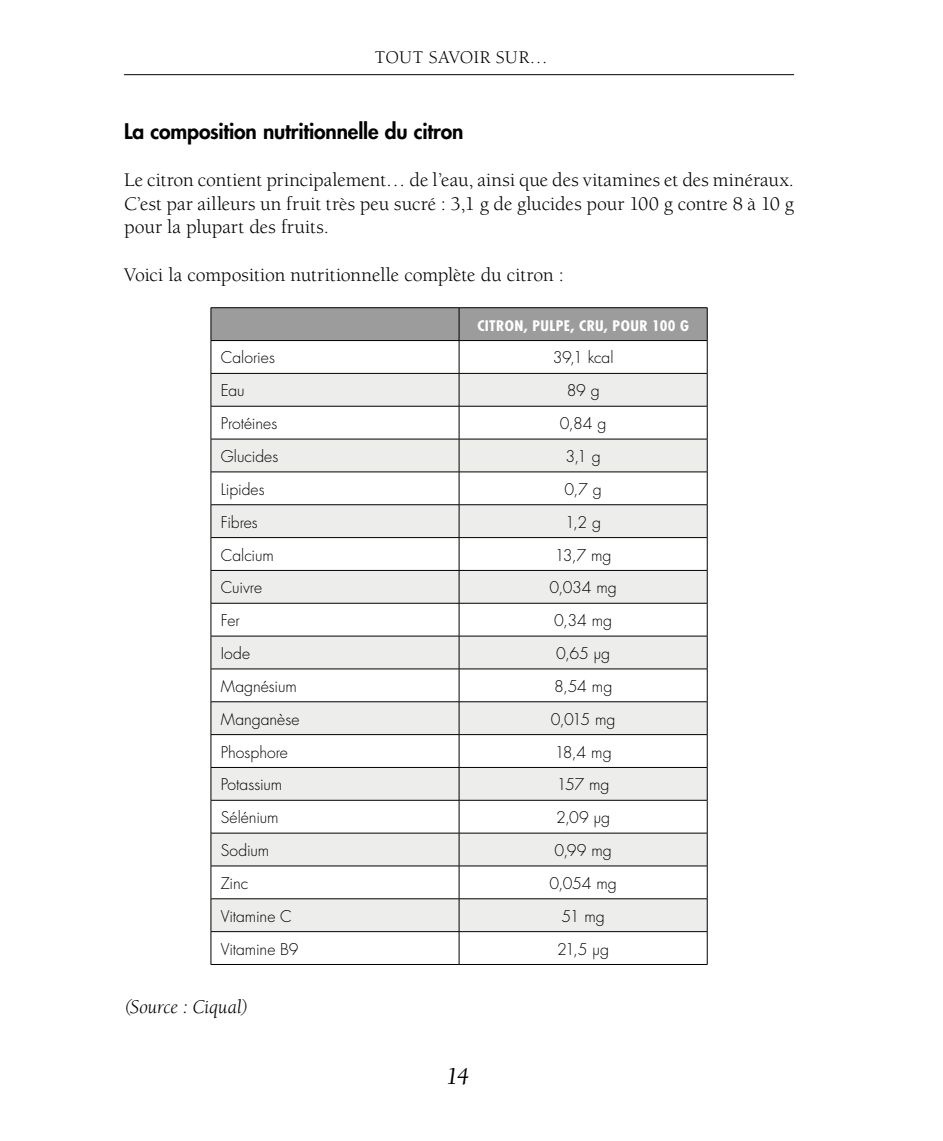
<style>
.page{position:relative;width:943px;height:1141px;background:#fff}
.page>*{position:absolute;margin:0;border:0;box-sizing:border-box;transform-origin:0 0}
.t1{font:italic 24.5px "Berkeley Pro";color:#000}
.t2{font:800 21px "Futura Std";letter-spacing:-.01em;color:#000}
.t3{font:19.78px/23.6px "Berkeley Pro";letter-spacing:.005em;color:#000;text-align:justify}
.t4{font:italic 19.78px "Berkeley Pro";color:#000}
.t5{font:18.38px "Berkeley Pro";letter-spacing:.025em;color:#000}
.t6{font:300 15.75px "Futura Std";letter-spacing:-.005em;color:#000}
.t7{font:700 condensed 14.17px "Futura Std";letter-spacing:.025em;color:#fff;scale:1.11 1}
</style>
<div class="page">
<hr style="left:124px;top:74px;width:670px;height:1px;background:#000">
<div style="left:212px;top:308px;width:495px;height:32px;background:#9c9c9c"></div>
<svg style="left:212px;top:374px;width:495px;height:557px;fill:#ededec"></svg>
<hr style="left:211px;top:307px;width:248px;height:1px;background:#000">
<hr style="left:211px;top:308px;width:1px;height:32px;background:#000">
<hr style="left:459px;top:307px;width:248px;height:1px;background:#000">
<hr style="left:459px;top:308px;width:1px;height:32px;background:#000">
<hr style="left:707px;top:308px;width:1px;height:32px;background:#000">
<hr style="left:211px;top:340px;width:248px;height:1px;background:#000">
<hr style="left:211px;top:341px;width:1px;height:32px;background:#000">
<hr style="left:459px;top:340px;width:248px;height:1px;background:#000">
<hr style="left:459px;top:341px;width:1px;height:32px;background:#000">
<hr style="left:707px;top:341px;width:1px;height:32px;background:#000">
<hr style="left:211px;top:373px;width:248px;height:1px;background:#000">
<hr style="left:211px;top:374px;width:1px;height:32px;background:#000">
<hr style="left:459px;top:373px;width:248px;height:1px;background:#000">
<hr style="left:459px;top:374px;width:1px;height:32px;background:#000">
<hr style="left:707px;top:374px;width:1px;height:32px;background:#000">
<hr style="left:211px;top:406px;width:248px;height:1px;background:#000">
<hr style="left:211px;top:406px;width:1px;height:33px;background:#000">
<hr style="left:459px;top:406px;width:248px;height:1px;background:#000">
<hr style="left:459px;top:406px;width:1px;height:33px;background:#000">
<hr style="left:707px;top:406px;width:1px;height:33px;background:#000">
<hr style="left:211px;top:439px;width:248px;height:1px;background:#000">
<hr style="left:211px;top:439px;width:1px;height:33px;background:#000">
<hr style="left:459px;top:439px;width:248px;height:1px;background:#000">
<hr style="left:459px;top:439px;width:1px;height:33px;background:#000">
<hr style="left:707px;top:439px;width:1px;height:33px;background:#000">
<hr style="left:211px;top:472px;width:248px;height:1px;background:#000">
<hr style="left:211px;top:472px;width:1px;height:33px;background:#000">
<hr style="left:459px;top:472px;width:248px;height:1px;background:#000">
<hr style="left:459px;top:472px;width:1px;height:33px;background:#000">
<hr style="left:707px;top:472px;width:1px;height:33px;background:#000">
<hr style="left:211px;top:504px;width:248px;height:1px;background:#000">
<hr style="left:211px;top:505px;width:1px;height:32px;background:#000">
<hr style="left:459px;top:504px;width:248px;height:1px;background:#000">
<hr style="left:459px;top:505px;width:1px;height:32px;background:#000">
<hr style="left:707px;top:505px;width:1px;height:32px;background:#000">
<hr style="left:211px;top:537px;width:248px;height:1px;background:#000">
<hr style="left:211px;top:538px;width:1px;height:32px;background:#000">
<hr style="left:459px;top:537px;width:248px;height:1px;background:#000">
<hr style="left:459px;top:538px;width:1px;height:32px;background:#000">
<hr style="left:707px;top:538px;width:1px;height:32px;background:#000">
<hr style="left:211px;top:570px;width:248px;height:1px;background:#000">
<hr style="left:211px;top:571px;width:1px;height:32px;background:#000">
<hr style="left:459px;top:570px;width:248px;height:1px;background:#000">
<hr style="left:459px;top:571px;width:1px;height:32px;background:#000">
<hr style="left:707px;top:571px;width:1px;height:32px;background:#000">
<hr style="left:211px;top:603px;width:248px;height:1px;background:#000">
<hr style="left:211px;top:603px;width:1px;height:33px;background:#000">
<hr style="left:459px;top:603px;width:248px;height:1px;background:#000">
<hr style="left:459px;top:603px;width:1px;height:33px;background:#000">
<hr style="left:707px;top:603px;width:1px;height:33px;background:#000">
<hr style="left:211px;top:636px;width:248px;height:1px;background:#000">
<hr style="left:211px;top:636px;width:1px;height:33px;background:#000">
<hr style="left:459px;top:636px;width:248px;height:1px;background:#000">
<hr style="left:459px;top:636px;width:1px;height:33px;background:#000">
<hr style="left:707px;top:636px;width:1px;height:33px;background:#000">
<hr style="left:211px;top:669px;width:248px;height:1px;background:#000">
<hr style="left:211px;top:669px;width:1px;height:33px;background:#000">
<hr style="left:459px;top:669px;width:248px;height:1px;background:#000">
<hr style="left:459px;top:669px;width:1px;height:33px;background:#000">
<hr style="left:707px;top:669px;width:1px;height:33px;background:#000">
<hr style="left:211px;top:701px;width:248px;height:1px;background:#000">
<hr style="left:211px;top:702px;width:1px;height:32px;background:#000">
<hr style="left:459px;top:701px;width:248px;height:1px;background:#000">
<hr style="left:459px;top:702px;width:1px;height:32px;background:#000">
<hr style="left:707px;top:702px;width:1px;height:32px;background:#000">
<hr style="left:211px;top:734px;width:248px;height:1px;background:#000">
<hr style="left:211px;top:735px;width:1px;height:32px;background:#000">
<hr style="left:459px;top:734px;width:248px;height:1px;background:#000">
<hr style="left:459px;top:735px;width:1px;height:32px;background:#000">
<hr style="left:707px;top:735px;width:1px;height:32px;background:#000">
<hr style="left:211px;top:767px;width:248px;height:1px;background:#000">
<hr style="left:211px;top:768px;width:1px;height:32px;background:#000">
<hr style="left:459px;top:767px;width:248px;height:1px;background:#000">
<hr style="left:459px;top:768px;width:1px;height:32px;background:#000">
<hr style="left:707px;top:768px;width:1px;height:32px;background:#000">
<hr style="left:211px;top:800px;width:248px;height:1px;background:#000">
<hr style="left:211px;top:800px;width:1px;height:33px;background:#000">
<hr style="left:459px;top:800px;width:248px;height:1px;background:#000">
<hr style="left:459px;top:800px;width:1px;height:33px;background:#000">
<hr style="left:707px;top:800px;width:1px;height:33px;background:#000">
<hr style="left:211px;top:833px;width:248px;height:1px;background:#000">
<hr style="left:211px;top:833px;width:1px;height:33px;background:#000">
<hr style="left:459px;top:833px;width:248px;height:1px;background:#000">
<hr style="left:459px;top:833px;width:1px;height:33px;background:#000">
<hr style="left:707px;top:833px;width:1px;height:33px;background:#000">
<hr style="left:211px;top:866px;width:248px;height:1px;background:#000">
<hr style="left:211px;top:866px;width:1px;height:33px;background:#000">
<hr style="left:459px;top:866px;width:248px;height:1px;background:#000">
<hr style="left:459px;top:866px;width:1px;height:33px;background:#000">
<hr style="left:707px;top:866px;width:1px;height:33px;background:#000">
<hr style="left:211px;top:898px;width:248px;height:1px;background:#000">
<hr style="left:211px;top:899px;width:1px;height:32px;background:#000">
<hr style="left:459px;top:898px;width:248px;height:1px;background:#000">
<hr style="left:459px;top:899px;width:1px;height:32px;background:#000">
<hr style="left:707px;top:899px;width:1px;height:32px;background:#000">
<hr style="left:211px;top:931px;width:248px;height:1px;background:#000">
<hr style="left:211px;top:932px;width:1px;height:32px;background:#000">
<hr style="left:459px;top:931px;width:248px;height:1px;background:#000">
<hr style="left:459px;top:932px;width:1px;height:32px;background:#000">
<hr style="left:707px;top:932px;width:1px;height:32px;background:#000">
<hr style="left:211px;top:964px;width:248px;height:1px;background:#000">
<hr style="left:459px;top:964px;width:248px;height:1px;background:#000">
<p class="t5" style="left:375px;top:47px;width:175px">TOUT SAVOIR SUR…</p>
<h2 class="t2" style="left:124px;top:118px;width:341px">La composition nutritionnelle du citron</h2>
<p class="t3" style="left:124px;top:168px;width:671px">Le citron contient principalement… de l’eau, ainsi que des vitamines et des minéraux.<br>C’est par ailleurs un fruit très peu sucré : 3,1 g de glucides pour 100 g contre 8 à 10 g pour la plupart des fruits.</p>
<p class="t3" style="left:124px;top:263px;width:441px">Voici la composition nutritionnelle complète du citron :</p>
<p class="t7" style="left:477px;top:317px;width:192px">CITRON, PULPE, CRU, POUR 100 G</p>
<p class="t6" style="left:221px;top:348px;width:56px">Calories</p>
<p class="t6" style="left:553px;top:348px;width:62px">39,1 kcal</p>
<p class="t6" style="left:221px;top:381px;width:25px">Eau</p>
<p class="t6" style="left:566px;top:381px;width:34px">89 g</p>
<p class="t6" style="left:221px;top:414px;width:58px">Protéines</p>
<p class="t6" style="left:560px;top:414px;width:48px">0,84 g</p>
<p class="t6" style="left:221px;top:447px;width:59px">Glucides</p>
<p class="t6" style="left:565px;top:447px;width:37px">3,1 g</p>
<p class="t6" style="left:221px;top:480px;width:45px">Lipides</p>
<p class="t6" style="left:564px;top:480px;width:39px">0,7 g</p>
<p class="t6" style="left:221px;top:512px;width:38px">Fibres</p>
<p class="t6" style="left:565px;top:512px;width:37px">1,2 g</p>
<p class="t6" style="left:221px;top:545px;width:55px">Calcium</p>
<p class="t6" style="left:555px;top:545px;width:58px">13,7 mg</p>
<p class="t6" style="left:221px;top:578px;width:43px">Cuivre</p>
<p class="t6" style="left:549px;top:578px;width:69px">0,034 mg</p>
<p class="t6" style="left:221px;top:611px;width:21px">Fer</p>
<p class="t6" style="left:554px;top:611px;width:59px">0,34 mg</p>
<p class="t6" style="left:221px;top:644px;width:31px">Iode</p>
<p class="t6" style="left:556px;top:644px;width:56px">0,65 µg</p>
<p class="t6" style="left:221px;top:677px;width:77px">Magnésium</p>
<p class="t6" style="left:554px;top:677px;width:60px">8,54 mg</p>
<p class="t6" style="left:221px;top:709px;width:80px">Manganèse</p>
<p class="t6" style="left:551px;top:709px;width:66px">0,015 mg</p>
<p class="t6" style="left:221px;top:742px;width:69px">Phosphore</p>
<p class="t6" style="left:554px;top:742px;width:58px">18,4 mg</p>
<p class="t6" style="left:221px;top:775px;width:63px">Potassium</p>
<p class="t6" style="left:557px;top:775px;width:54px">157 mg</p>
<p class="t6" style="left:221px;top:808px;width:59px">Sélénium</p>
<p class="t6" style="left:556px;top:808px;width:55px">2,09 µg</p>
<p class="t6" style="left:221px;top:841px;width:50px">Sodium</p>
<p class="t6" style="left:554px;top:841px;width:59px">0,99 mg</p>
<p class="t6" style="left:221px;top:874px;width:29px">Zinc</p>
<p class="t6" style="left:549px;top:874px;width:69px">0,054 mg</p>
<p class="t6" style="left:221px;top:906px;width:73px">Vitamine C</p>
<p class="t6" style="left:561px;top:906px;width:45px">51 mg</p>
<p class="t6" style="left:221px;top:939px;width:79px">Vitamine B9</p>
<p class="t6" style="left:557px;top:939px;width:53px">21,5 µg</p>
<p class="t4" style="left:124px;top:996px;width:125px">(Source : Ciqual)</p>
<h1 class="t1" style="left:446px;top:1062px;width:25px">14</h1>
</div>
